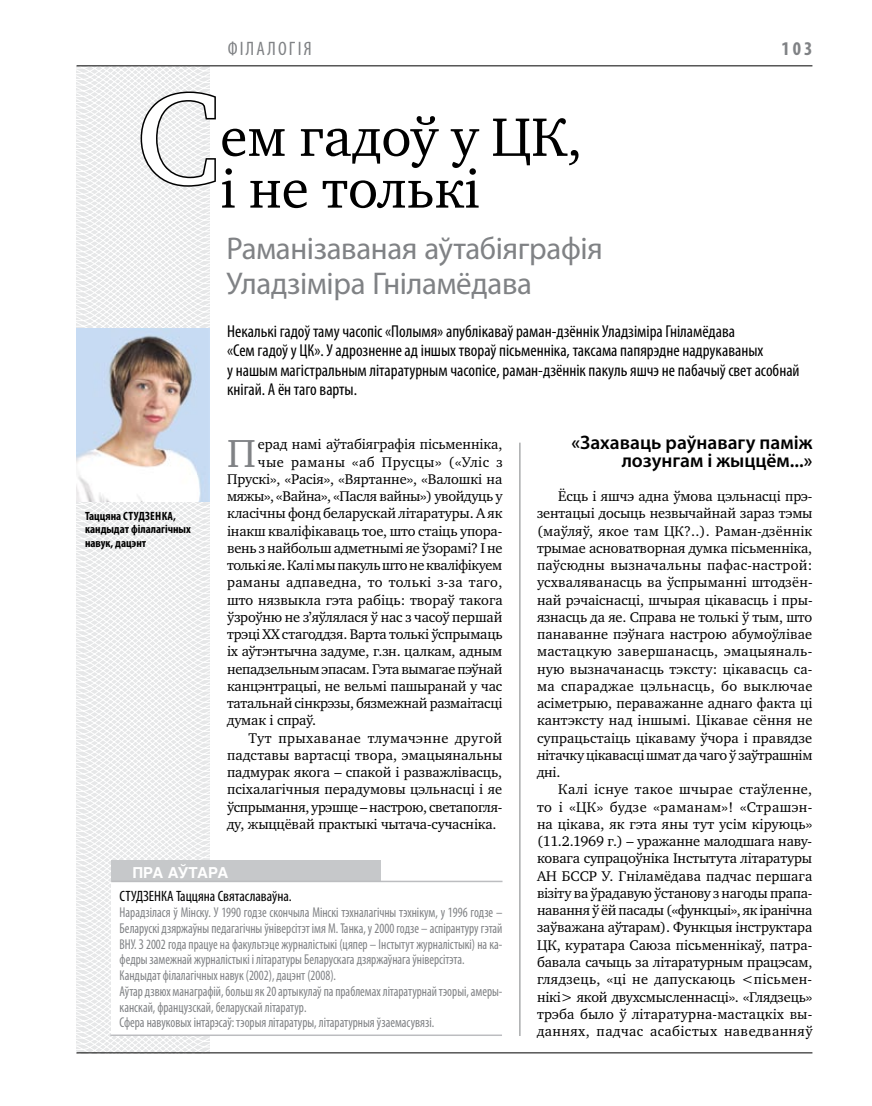
<style>
.page{position:relative;width:872px;height:1106px;background:#fff}
.page>*{position:absolute;margin:0;border:0;box-sizing:border-box;transform-origin:0 0}
.t1{font:132.6px "Charter C";color:#fff}
.t2{font:55.5px/51.8px "Charter C";color:#000}
.t3{font:40.05px "Charter C";color:#808285}
.t4{font:31.5px/34.5px "Myriad Pro";letter-spacing:-.01em;color:#808285}
.t5{font:600 19.5px/17.2px "Myriad Pro";color:#000;text-align:right}
.t6{font:condensed 19.5px "Myriad Pro";letter-spacing:.16em;color:#808285}
.t7{font:700 condensed 19.5px "Myriad Pro";color:#808285}
.t8{font:condensed 17.25px/19.5px "Myriad Pro";color:#000}
.t9{font:condensed 15px "Myriad Pro";color:#000}
.t10{font:700 15px "Helios";letter-spacing:-.045em;color:#fff}
.t11{font:14.4px/17.2px "Charter C";letter-spacing:-.01em;color:#000;text-align:justify}
.t12{font:14.4px "Charter C";letter-spacing:.02em;color:#000}
.t13{font:14.4px "Charter C";letter-spacing:.03em;color:#000}
.t14{font:14.4px "Charter C";letter-spacing:.035em;color:#000}
.t15{font:condensed 14.25px/15.8px "Myriad Pro";color:#808285;scale:.9 1}
.t16{font:700 condensed 12px/13.5px "Myriad Pro";color:#000}
</style>
<div class="page">
<svg style="left:76px;top:65px;width:192px;height:989px"></svg>
<hr style="left:519px;top:442px;width:1px;height:594px;background:#808285">
<svg style="left:139px;top:90px;width:78px;height:98px"></svg>
<div style="left:111px;top:860px;width:270px;height:23px;background:#c6c8ca"></div>
<div style="left:111px;top:881px;width:391px;height:155px;background:#fff"></div>
<hr style="left:110px;top:1034px;width:392px;height:2px;background:#bcbdc0">
<hr style="left:111px;top:880px;width:391px;height:2px;background:#bcbdc0">
<img style="left:76px;top:328px;width:134px;height:173px">
<hr style="left:77px;top:65px;width:735px;height:1px;background:#000">
<hr style="left:77px;top:1052px;width:735px;height:1px;background:#000">
<h3 class="t6" style="left:228px;top:37px;width:85px">Філалогі я</h3>
<h3 class="t7" style="left:781px;top:37px;width:32px">103</h3>
<h1 class="t1" style="left:136px;top:65px;width:85px">С</h1>
<h2 class="t2" style="left:220px;top:112px;width:364px">ем гадоў у ЦК, і не толькі</h2>
<h3 class="t4" style="left:226px;top:231px;width:378px">Раманізаваная аўтабіяграфія<br>Уладзіміра Гніламёдава</h3>
<p class="t8" style="left:227px;top:321px;width:574px">Некалькі гадоў таму часопіс «Полымя» апублікаваў раман-дзённік Уладзіміра Гніламёдава<br>«Сем гадоў у ЦК». У адрозненне ад іншых твораў пісьменніка, таксама папярэдне надрукаваных<br>у нашым магістральным літаратурным часопісе, раман-дзённік пакуль яшчэ не пабачыў свет асобнай кнігай. А ён таго варты.</p>
<p class="t16" style="left:85px;top:508px;width:107px">Таццяна Студзенка, кандыдат філалагічных навук, дацэнт</p>
<h3 class="t3" style="left:227px;top:431px;width:30px">П</h3>
<p class="t11" style="left:258px;top:436px;width:246px">ерад намі аўтабіяграфія пісьменніка,</p>
<p class="t14" style="left:258px;top:453px;width:246px">чые раманы «аб Прусцы» («Уліс з</p>
<p class="t11" style="left:227px;top:470px;width:277px">Прускі», «Расія», «Вяртанне», «Валошкі на</p>
<p class="t11" style="left:227px;top:487px;width:277px">мяжы», «Вайна», «Пасля вайны») увойдуць у</p>
<p class="t11" style="left:227px;top:505px;width:277px">класічны фонд беларускай літаратуры. А як</p>
<p class="t11" style="left:227px;top:522px;width:277px">інакш кваліфікаваць тое, што стаіць упора-</p>
<p class="t11" style="left:227px;top:539px;width:277px">вень з найбольш адметнымі яе ўзорамі? І не</p>
<p class="t11" style="left:227px;top:556px;width:277px">толькі яе. Калі мы пакуль што не кваліфікуем</p>
<p class="t12" style="left:227px;top:574px;width:277px">раманы адпаведна, то толькі з-за таго,</p>
<p class="t11" style="left:227px;top:591px;width:277px">што нязвыкла гэта рабіць: твораў такога</p>
<p class="t11" style="left:227px;top:608px;width:277px">ўзроўню не з’яўлялася ў нас з часоў першай</p>
<p class="t11" style="left:227px;top:625px;width:277px">трэці ХХ стагоддзя. Варта толькі ўспрымаць</p>
<p class="t11" style="left:227px;top:643px;width:277px">іх аўтэнтычна задуме, г.зн. цалкам, адным</p>
<p class="t11" style="left:227px;top:660px;width:277px">непадзельным эпасам. Гэта вымагае пэўнай</p>
<p class="t11" style="left:227px;top:677px;width:277px">канцэнтрацыі, не вельмі пашыранай у час</p>
<p class="t11" style="left:227px;top:694px;width:277px">татальнай сінкрэзы, бязмежнай размаітасці</p>
<p class="t11" style="left:227px;top:712px;width:91px">думак і спраў.</p>
<p class="t13" style="left:248px;top:729px;width:255px">Tут прыхаванае тлумачэнне другой</p>
<p class="t11" style="left:227px;top:746px;width:277px">падставы вартасці твора, эмацыянальны</p>
<p class="t11" style="left:227px;top:763px;width:277px">падмурак якога – спакой і разважлівасць,</p>
<p class="t11" style="left:227px;top:781px;width:277px">псіхалагічныя перадумовы цэльнасці і яе</p>
<p class="t11" style="left:227px;top:798px;width:277px">ўспрымання, урэшце – настрою, светапогля-</p>
<p class="t11" style="left:227px;top:815px;width:271px">ду, жыццёвай практыкі чытача-сучасніка.</p>
<p class="t10" style="left:132px;top:864px;width:97px">пра аўтара</p>
<p class="t9" style="left:120px;top:887px;width:174px">СТУДЗЕНКА Таццяна Святаславаўна.</p>
<p class="t15" style="left:120px;top:904px;width:427px">Нарадзілася ў Мінску. У 1990 годзе скончыла Мінскі тэхналагічны тэхнікум, у 1996 годзе – Беларускі дзяржаўны педагагічны ўніверсітэт імя М. Танка, у 2000 годзе – аспірантуру гэтай ВНУ. З 2002 года працуе на факультэце журналістыкі (цяпер – Інстытут журналістыкі) на ка&shy;федры замежнай журналістыкі і літаратуры Беларускага дзяржаўнага ўніверсітэта.<br>Кандыдат філалагічных навук (2002), дацэнт (2008).<br>Аўтар дзвюх манаграфій, больш як 20 артыкулаў па праблемах літаратурнай тэорыі, амеры&shy;канскай, французскай, беларускай літаратур.<br>Сфера навуковых інтарэсаў: тэорыя літаратуры, літаратурныя ўзаемасувязі.</p>
<h3 class="t5" style="left:571px;top:433px;width:242px">«Захаваць раўнавагу паміж лозунгам і жыццём...»</h3>
<p class="t11" style="left:537px;top:487px;width:277px;text-indent:21px">Ёсць і яшчэ адна ўмова цэльнасці прэ&shy;зентацыі досыць незвычайнай зараз тэмы (маўляў, якое там ЦК?..). Раман-дзённік трымае асноватворная думка пісьменніка, паўсюдны вызначальны пафас-настрой: усхваляванасць ва ўспрыманні штодзён&shy;най рэчаіснасці, шчырая цікавасць і пры&shy;язнасць да яе. Справа не толькі ў тым, што панаванне пэўнага настрою абумоўлівае мастацкую завершанасць, эмацыяналь&shy;ную вызначанасць тэксту: цікавасць са&shy;ма спараджае цэльнасць, бо выключае асіметрыю, пераважанне аднаго факта ці кантэксту над іншымі. Цікавае сёння не супрацьстаіць цікаваму ўчора і правядзе нітачку цікавасці шмат да чаго ў заўтрашнім дні.</p>
<p class="t11" style="left:537px;top:781px;width:277px;text-indent:21px">Калі існуе такое шчырае стаўленне, то і «ЦК» будзе «раманам»! «Страшэн&shy;на цікава, як гэта яны тут усім кіруюць» (11.2.1969 г.) – уражанне малодшага наву&shy;ковага супрацоўніка Інстытута літаратуры АН БССР У. Гніламёдава падчас першага візіту ва ўрадавую ўстанову з нагоды прапа&shy;навання ў ёй пасады («функцыі», як іранічна заўважана аўтарам). Функцыя інструктара ЦК, куратара Саюза пісьменнікаў, патра&shy;бавала сачыць за літаратурным працэсам, глядзець, «ці не дапускаюць &lt;пісьмен&shy;нікі&gt; якой двухсмысленнасці». «Глядзець» трэба было ў літаратурна-мастацкіх вы&shy;даннях, падчас асабістых наведванняў</p>
</div>
